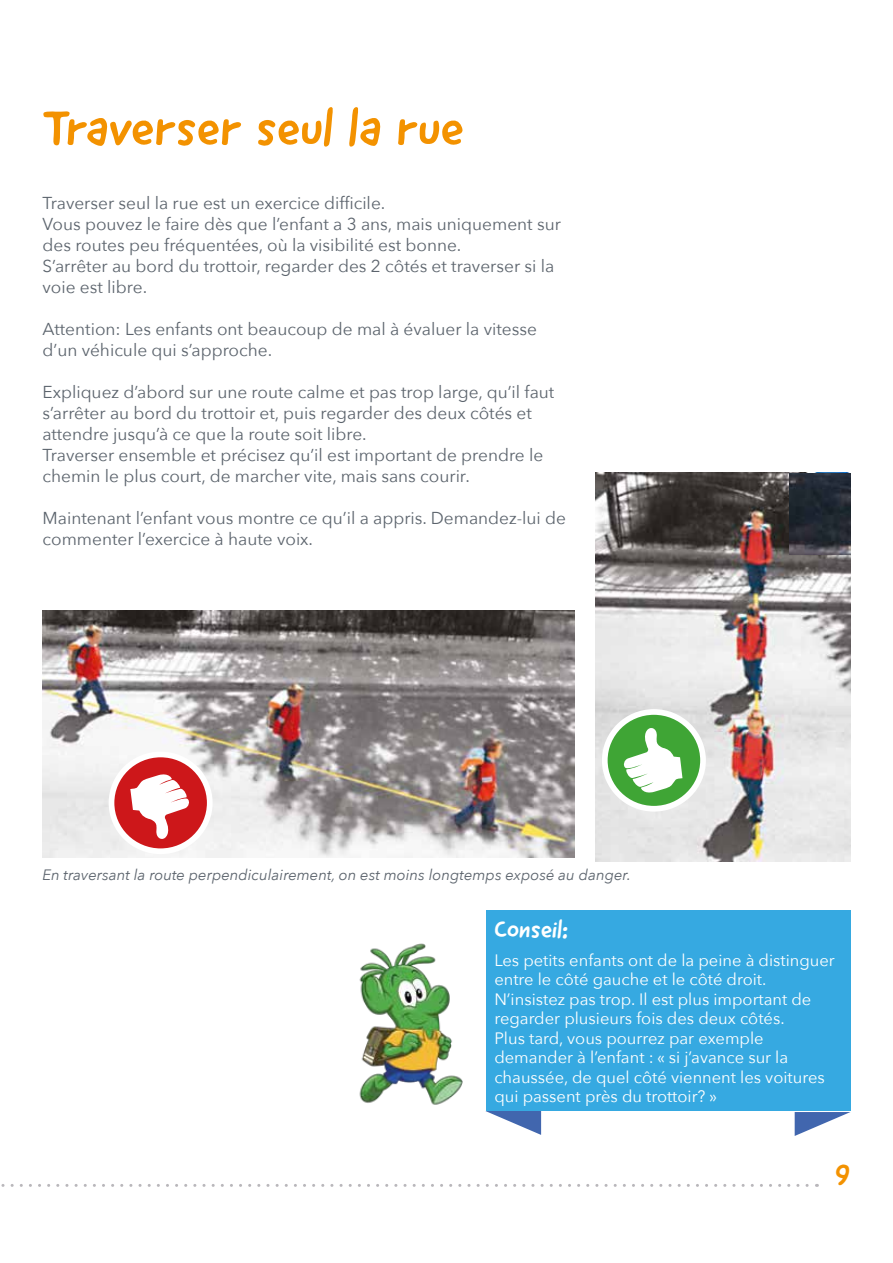
<style>
.page{position:relative;width:893px;height:1263px;background:#fff}
.page>*{position:absolute;margin:0;border:0;box-sizing:border-box;transform-origin:0 0}
.t1{font:52.5px "Good Dog New";color:#f39200}
.t2{font:30px "Good Dog New";color:#f39200}
.t3{font:25.5px "Good Dog New";color:#fff}
.t4{font:17.25px/21px "Avenir Next";color:#5c646d}
.t5{font:16.5px/19.5px "Avenir Next";color:#fff}
.t6{font:italic 15px "Avenir Next";color:#5c646d}
</style>
<div class="page">
<svg style="left:1px;top:1184px;width:816px;height:3px"></svg>
<svg style="left:485px;top:1111px;width:56px;height:24px"></svg>
<svg style="left:795px;top:1112px;width:55px;height:24px"></svg>
<div style="left:486px;top:910px;width:364px;height:201px;background:#36a9e1"></div>
<img style="left:595px;top:472px;width:255px;height:389px">
<img style="left:790px;top:473px;width:60px;height:82px">
<img style="left:43px;top:610px;width:531px;height:248px">
<img style="left:359px;top:943px;width:104px;height:162px">
<svg style="left:605px;top:712px;width:98px;height:97px;background:#5eb355"></svg>
<div style="left:602px;top:709px;width:104px;height:102px;border:6px solid #fff;border-radius:50%"></div>
<svg style="left:623px;top:726px;width:59px;height:68px"></svg>
<svg style="left:111px;top:754px;width:99px;height:97px;background:#d53f41"></svg>
<div style="left:109px;top:752px;width:104px;height:102px;border:6px solid #fff;border-radius:50%"></div>
<svg style="left:130px;top:772px;width:60px;height:69px"></svg>
<h1 class="t1" style="left:43px;top:93px;width:423px">Traverser seul la rue</h1>
<p class="t4" style="left:43px;top:192px;width:520px">Traverser seul la rue est un exercice difficile.<br>Vous pouvez le faire dès que l’enfant a 3 ans, mais uniquement sur des routes peu fréquentées, où la visibilité est bonne.<br>S’arrêter au bord du trottoir, regarder des 2 côtés et traverser si la voie est libre.</p>
<p class="t4" style="left:43px;top:318px;width:496px">Attention: Les enfants ont beaucoup de mal à évaluer la vitesse d’un véhicule qui s’approche.</p>
<p class="t4" style="left:43px;top:381px;width:513px">Expliquez d’abord sur une route calme et pas trop large, qu’il faut s’arrêter au bord du trottoir et, puis regarder des deux côtés et attendre jusqu’à ce que la route soit libre.<br>Traverser ensemble et précisez qu’il est important de prendre le chemin le plus court, de marcher vite, mais sans courir.</p>
<p class="t4" style="left:43px;top:507px;width:525px">Maintenant l’enfant vous montre ce qu’il a appris. Demandez-lui de commenter l’exercice à haute voix.</p>
<p class="t6" style="left:43px;top:862px;width:590px">En traversant la route perpendiculairement, on est moins longtemps exposé au danger.</p>
<h3 class="t3" style="left:494px;top:912px;width:75px">Conseil:</h3>
<p class="t5" style="left:494px;top:949px;width:342px">Les petits enfants ont de la peine à distinguer entre le côté gauche et le côté droit.<br>N’insistez pas trop. Il est plus important de regarder plusieurs fois des deux côtés.<br>Plus tard, vous pourrez par exemple demander à l’enfant : « si j’avance sur la chaussée, de quel côté viennent les voitures qui passent près du trottoir? »</p>
<h2 class="t2" style="left:835px;top:1155px;width:17px">9</h2>
</div>
